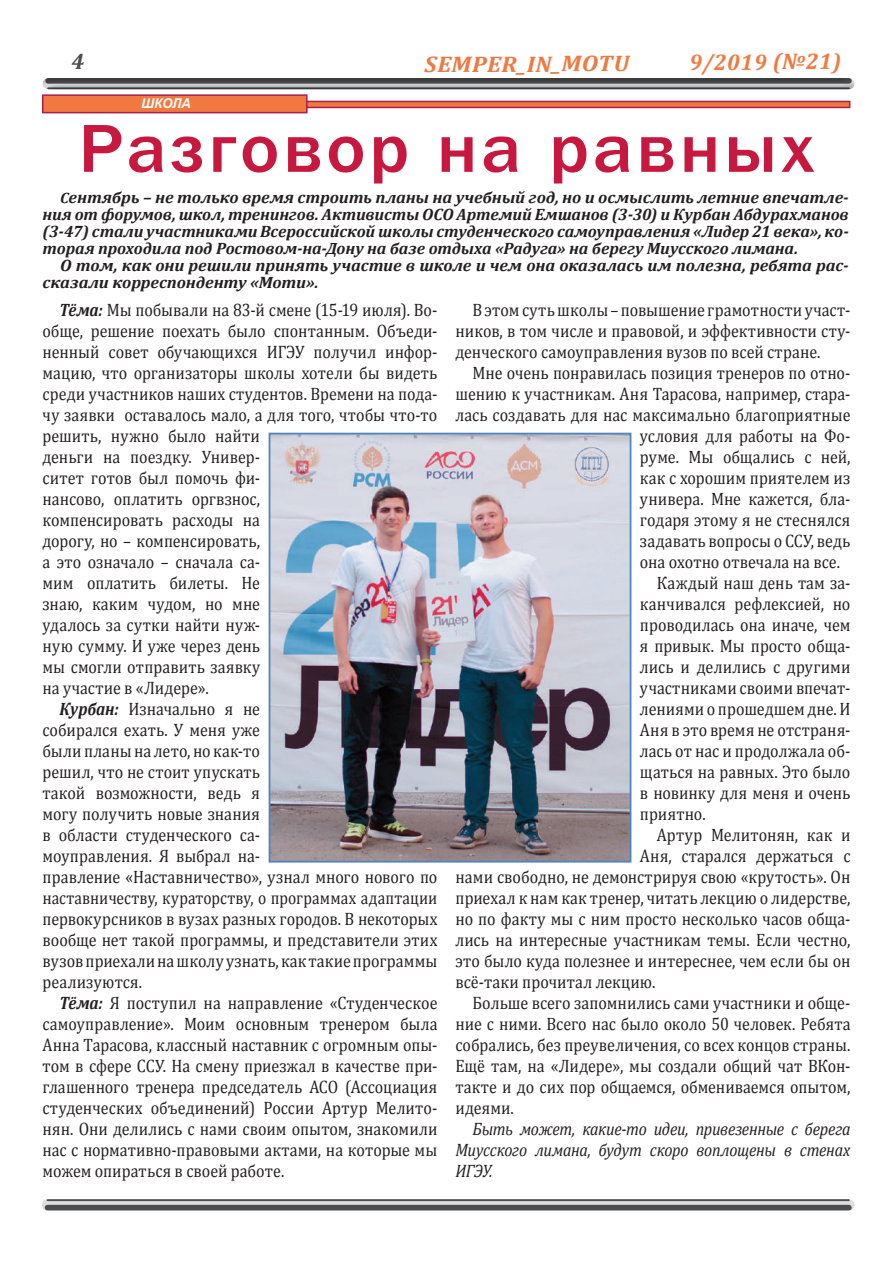
<style>
.page{position:relative;width:893px;height:1263px;background:#fff}
.page>*{position:absolute;margin:0;border:0;box-sizing:border-box;transform-origin:0 0}
.t1{font:500 70.2px "Franklin Gothic";letter-spacing:.05em;color:#c71840;scale:1.06 1}
.t2{font:italic 700 22.5px "Cambria";color:#f1793f;scale:1.09 1}
.t3{font:italic 700 22.5px "Cambria";color:#f1793f}
.t4{font:18px/21px "Cambria";color:#231f20;text-align:justify;scale:.89 1}
.t5{font:italic 18px/21px "Cambria";letter-spacing:-.015em;color:#231f20;text-align:justify;scale:.89 1}
.t6{font:italic 700 16.5px/17px "Cambria";letter-spacing:-.005em;color:#231f20;text-align:justify;scale:1.04 1}
.t7{font:italic 700 13.5px "Arial";letter-spacing:-.02em;color:#fefbfc}
.s1{font-size:15px}
.s2{font-weight:700;font-style:italic}
</style>
<div class="page">
<svg style="left:47px;top:1201px;width:802px;height:4px;background:#d2d3d5"></svg>
<hr style="left:47px;top:1199px;width:802px;height:2px;background:#4b4c4d">
<div style="left:47px;top:1205px;width:802px;height:5px;background:#4b4c4d"></div>
<div style="left:0;top:33px;width:893px;height:102px;background:#231f20;opacity:.5"></div>
<svg style="left:308px;top:101px;width:542px;height:7px;background:#d65842"></svg>
<div style="left:42px;top:94px;width:266px;height:19px;background:#f1793f;border:2px solid #a81f4a"></div>
<img style="left:272px;top:436px;width:356px;height:424px">
<div style="left:269px;top:433px;width:362px;height:430px;border:2px solid #4e86c4"></div>
<svg style="left:72px;top:54px;width:12px;height:15px"></svg>
<p class="t2" style="left:424px;top:50px;width:189px;rotate:-1deg">SEMPER_IN_MOTU</p>
<p class="t3" style="left:689px;top:47px;width:154px;rotate:-1deg">9/2019 (№21)</p>
<p class="t7" style="left:141px;top:94px;width:51px">ШКОЛА</p>
<h1 class="t1" style="left:79px;top:105px;width:695px">Разговор на равных</h1>
<p class="t6" style="left:43px;top:188px;width:777px;text-indent:18px"><span class="s1">С</span>ентябрь – не только время строить планы на учебный год, но и осмыслить летние впечатле&shy;ния от форумов, школ, тренингов. Активисты ОСО Артемий Емшанов (3-30) и Курбан Абдурахманов (3-47) стали участниками Всероссийской школы студенческого самоуправления «Лидер 21 века», ко&shy;торая проходила под Ростовом-на-Дону на базе отдыха «Радуга» на берегу Миусского лимана.</p>
<p class="t6" style="left:43px;top:257px;width:777px;text-indent:18px">О том, как они решили принять участие в школе и чем она оказалась им полезна, ребята рас&shy;сказали корреспонденту «Моти».</p>
<p class="t4" style="left:60px;top:299px;width:426px"><span class="s2">Тёма:</span> Мы побывали на 83-й смене (15-19 июля). Во-</p>
<p class="t4" style="left:43px;top:320px;width:445px">обще, решение поехать было спонтанным. Объеди-</p>
<p class="t4" style="left:43px;top:341px;width:445px">ненный совет обучающихся ИГЭУ получил инфор-</p>
<p class="t4" style="left:43px;top:362px;width:445px">мацию, что организаторы школы хотели бы видеть</p>
<p class="t4" style="left:43px;top:383px;width:445px">среди участников наших студентов. Времени на пода-</p>
<p class="t4" style="left:43px;top:404px;width:445px">чу заявки оставалось мало, а для того, чтобы что-то</p>
<p class="t4" style="left:43px;top:425px;width:246px">решить, нужно было найти</p>
<p class="t4" style="left:43px;top:446px;width:246px">деньги на поездку. Универ-</p>
<p class="t4" style="left:43px;top:467px;width:246px">ситет готов был помочь фи-</p>
<p class="t4" style="left:43px;top:488px;width:246px">нансово, оплатить оргвзнос,</p>
<p class="t4" style="left:43px;top:509px;width:246px">компенсировать расходы на</p>
<p class="t4" style="left:43px;top:530px;width:246px">дорогу, но – компенсировать,</p>
<p class="t4" style="left:43px;top:551px;width:246px">а это означало – сначала са-</p>
<p class="t4" style="left:43px;top:572px;width:246px">мим оплатить билеты. Не</p>
<p class="t4" style="left:43px;top:593px;width:246px">знаю, каким чудом, но мне</p>
<p class="t4" style="left:43px;top:614px;width:246px">удалось за сутки найти нуж-</p>
<p class="t4" style="left:43px;top:635px;width:246px">ную сумму. И уже через день</p>
<p class="t4" style="left:43px;top:656px;width:246px">мы смогли отправить заявку</p>
<p class="t4" style="left:43px;top:677px;width:188px">на участие в «Лидере».</p>
<p class="t4" style="left:60px;top:698px;width:227px"><span class="s2">Курбан:</span> Изначально я не</p>
<p class="t4" style="left:43px;top:719px;width:246px">собирался ехать. У меня уже</p>
<p class="t4" style="left:43px;top:740px;width:246px">были планы на лето, но как-то</p>
<p class="t4" style="left:43px;top:761px;width:246px">решил, что не стоит упускать</p>
<p class="t4" style="left:43px;top:782px;width:246px">такой возможности, ведь я</p>
<p class="t4" style="left:43px;top:803px;width:246px">могу получить новые знания</p>
<p class="t4" style="left:43px;top:824px;width:246px">в области студенческого са-</p>
<p class="t4" style="left:43px;top:845px;width:246px">моуправления. Я выбрал на-</p>
<p class="t4" style="left:43px;top:866px;width:445px">правление «Наставничество», узнал много нового по</p>
<p class="t4" style="left:43px;top:887px;width:445px">наставничеству, кураторству, о программах адаптации</p>
<p class="t4" style="left:43px;top:908px;width:445px">первокурсников в вузах разных городов. В некоторых</p>
<p class="t4" style="left:43px;top:929px;width:445px">вообще нет такой программы, и представители этих</p>
<p class="t4" style="left:43px;top:950px;width:445px">вузов приехали на школу узнать, как такие программы</p>
<p class="t4" style="left:43px;top:971px;width:113px">реализуются.</p>
<p class="t4" style="left:60px;top:992px;width:426px"><span class="s2">Тёма:</span> Я поступил на направление «Студенческое</p>
<p class="t4" style="left:43px;top:1013px;width:445px">самоуправление». Моим основным тренером была</p>
<p class="t4" style="left:43px;top:1034px;width:445px">Анна Тарасова, классный наставник с огромным опы-</p>
<p class="t4" style="left:43px;top:1055px;width:445px">том в сфере ССУ. На смену приезжал в качестве при-</p>
<p class="t4" style="left:43px;top:1076px;width:445px">глашенного тренера председатель АСО (Ассоциация</p>
<p class="t4" style="left:43px;top:1097px;width:445px">студенческих объединений) России Артур Мелито-</p>
<p class="t4" style="left:43px;top:1118px;width:445px">нян. Они делились с нами своим опытом, знакомили</p>
<p class="t4" style="left:43px;top:1139px;width:445px">нас с нормативно-правовыми актами, на которые мы</p>
<p class="t4" style="left:43px;top:1160px;width:273px">можем опираться в своей работе.</p>
<p class="t4" style="left:455px;top:299px;width:445px;text-indent:17px">В этом суть школы – повышение грамотности участ&shy;ников, в том числе и правовой, и эффективности сту&shy;денческого самоуправления вузов по всей стране.</p>
<p class="t4" style="left:472px;top:362px;width:426px">Мне очень понравилась позиция тренеров по отно-</p>
<p class="t4" style="left:455px;top:383px;width:445px">шению к участникам. Аня Тарасова, например, стара-</p>
<p class="t4" style="left:455px;top:404px;width:445px">лась создавать для нас максимально благоприятные</p>
<p class="t4" style="left:640px;top:425px;width:238px">условия для работы на Фо-</p>
<p class="t4" style="left:640px;top:446px;width:238px">руме. Мы общались с ней,</p>
<p class="t4" style="left:640px;top:467px;width:238px">как с хорошим приятелем из</p>
<p class="t4" style="left:640px;top:488px;width:238px">универа. Мне кажется, бла-</p>
<p class="t4" style="left:640px;top:509px;width:238px">годаря этому я не стеснялся</p>
<p class="t4" style="left:640px;top:530px;width:238px">задавать вопросы о ССУ, ведь</p>
<p class="t4" style="left:640px;top:551px;width:226px">она охотно отвечала на все.</p>
<p class="t4" style="left:657px;top:572px;width:219px">Каждый наш день там за-</p>
<p class="t4" style="left:640px;top:593px;width:238px">канчивался рефлексией, но</p>
<p class="t4" style="left:640px;top:614px;width:238px">проводилась она иначе, чем</p>
<p class="t4" style="left:640px;top:635px;width:238px">я привык. Мы просто обща-</p>
<p class="t4" style="left:640px;top:656px;width:238px">лись и делились с другими</p>
<p class="t4" style="left:640px;top:677px;width:238px">участниками своими впечат-</p>
<p class="t4" style="left:640px;top:698px;width:238px">лениями о прошедшем дне. И</p>
<p class="t4" style="left:640px;top:719px;width:238px">Аня в это время не отстраня-</p>
<p class="t4" style="left:640px;top:740px;width:238px">лась от нас и продолжала об-</p>
<p class="t4" style="left:640px;top:761px;width:238px">щаться на равных. Это было</p>
<p class="t4" style="left:640px;top:782px;width:238px">в новинку для меня и очень</p>
<p class="t4" style="left:640px;top:803px;width:75px">приятно.</p>
<p class="t4" style="left:657px;top:824px;width:219px">Артур Мелитонян, как и</p>
<p class="t4" style="left:640px;top:845px;width:238px">Аня, старался держаться с</p>
<p class="t4" style="left:455px;top:866px;width:445px">нами свободно, не демонстрируя свою «крутость». Он</p>
<p class="t4" style="left:455px;top:887px;width:445px">приехал к нам как тренер, читать лекцию о лидерстве,</p>
<p class="t4" style="left:455px;top:908px;width:445px">но по факту мы с ним просто несколько часов обща-</p>
<p class="t4" style="left:455px;top:929px;width:445px">лись на интересные участникам темы. Если честно,</p>
<p class="t4" style="left:455px;top:950px;width:445px">это было куда полезнее и интереснее, чем если бы он</p>
<p class="t4" style="left:455px;top:971px;width:226px">всё-таки прочитал лекцию.</p>
<p class="t4" style="left:472px;top:992px;width:426px">Больше всего запомнились сами участники и обще-</p>
<p class="t4" style="left:455px;top:1013px;width:445px">ние с ними. Всего нас было около 50 человек. Ребята</p>
<p class="t4" style="left:455px;top:1034px;width:445px">собрались, без преувеличения, со всех концов страны.</p>
<p class="t4" style="left:455px;top:1055px;width:445px">Ещё там, на «Лидере», мы создали общий чат ВКон-</p>
<p class="t4" style="left:455px;top:1076px;width:445px">такте и до сих пор общаемся, обмениваемся опытом,</p>
<p class="t4" style="left:455px;top:1097px;width:67px">идеями.</p>
<p class="t5" style="left:455px;top:1118px;width:445px;text-indent:17px">Быть может, какие-то идеи, привезенные с берега Миусского лимана, будут скоро воплощены в стенах ИГЭУ.</p>
</div>
